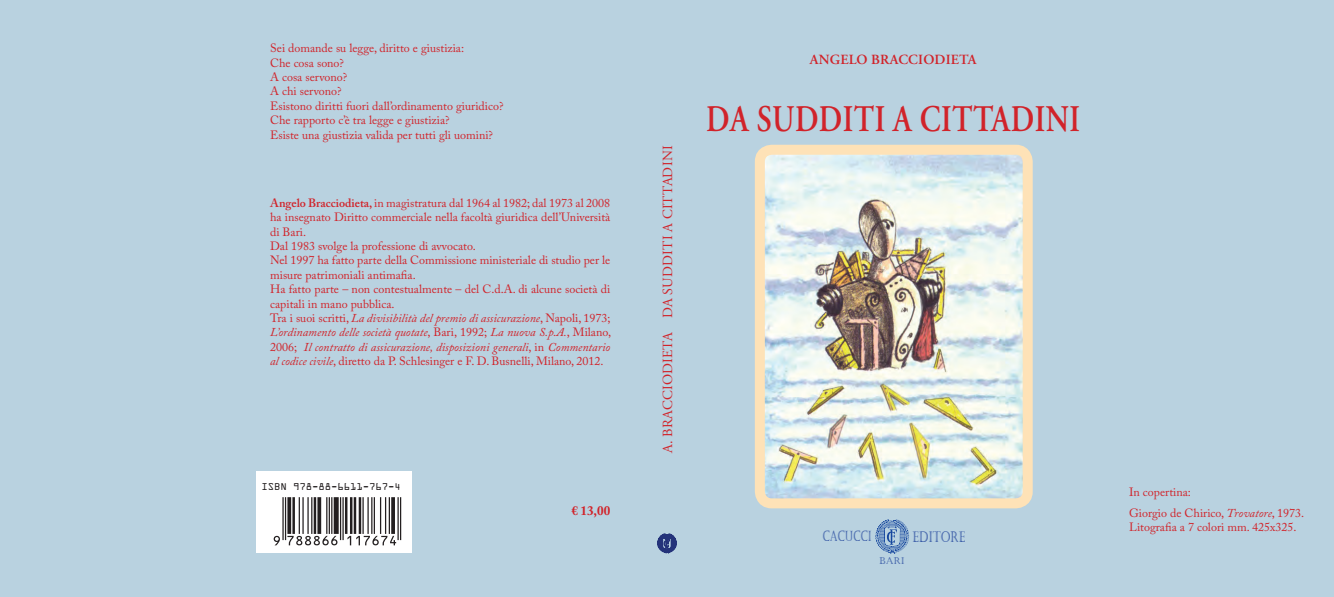
<style>
.page{position:relative;width:1334px;height:597px;background:#b9d2e0}
.page>*{position:absolute;margin:0;border:0;box-sizing:border-box;transform-origin:0 0}
.t1{font:600 37.5px "Adobe Garamond Pro";letter-spacing:.015em;color:#d1232a;scale:.8 1}
.t2{font:15px "Castellar";color:#1f439b;scale:.74 1}
.t3{font:14.4px "Castellar";color:#1f439b;scale:.67 1}
.t4{font:14px "Adobe Garamond Pro";letter-spacing:.015em;color:#d1232a}
.t5{font:600 14px "Adobe Garamond Pro";letter-spacing:.015em;color:#d1232a}
.t6{font:700 13px "Adobe Caslon Pro";color:#d1232a}
.t7{font:12px/14.4px "Adobe Caslon Pro";color:#d1232a}
.t8{font:10.5px "OCRA Extended";color:#231f20}
.t9{font:9.5px "Castellar";color:#1f439b}
.s1{font-weight:600}
.s2{font-style:italic}
</style>
<div class="page">
<img style="left:766px;top:156px;width:256px;height:341px">
<div style="left:755px;top:145px;width:278px;height:363px;border:10px solid #fee2b7;border-radius:12px"></div>
<svg style="left:875px;top:519px;width:34px;height:35px"></svg>
<svg style="left:658px;top:534px;width:18px;height:19px"></svg>
<div style="left:256px;top:471px;width:156px;height:81px;background:#fff"></div>
<svg style="left:274px;top:497px;width:127px;height:48px"></svg>
<p class="t7" style="left:270px;top:41px;width:235px">Sei domande su legge, diritto e giustizia:<br>Che cosa sono?<br>A cosa servono?<br>A chi servono?<br>Esistono diritti fuori dall’ordinamento giuridico?<br>Che rapporto c’è tra legge e giustizia?<br>Esiste una giustizia valida per tutti gli uomini?</p>
<p class="t7" style="left:270px;top:195px;width:342px"><span class="s1">Angelo Bracciodieta,</span> in magistratura dal 1964 al 1982; dal 1973 al 2008 ha insegnato Diritto commerciale nella facoltà giuridica dell’Università di Bari.<br>Dal 1983 svolge la professione di avvocato.<br>Nel 1997 ha fatto parte della Commissione ministeriale di studio per le misure patrimoniali antimafia.<br>Ha fatto parte – non contestualmente – del C.d.A. di alcune società di capitali in mano pubblica.<br>Tra i suoi scritti, <span class="s2">La divisibilità del premio di assicurazione</span>, Napoli, 1973; <span class="s2">L’ordinamento delle società quotate</span>, Bari, 1992; <span class="s2">La nuova S.p.A.</span>, Milano, 2006; <span class="s2">Il contratto di assicurazione, disposizioni generali</span>, in <span class="s2">Commentario al codice civile</span>, diretto da P. Schlesinger e F. D. Busnelli, Milano, 2012.</p>
<p class="t8" style="left:261px;top:481px;width:141px">ISBN 978-88-6611-767-4</p>
<p class="t6" style="left:572px;top:503px;width:40px">€ 13,00</p>
<p class="t4" style="left:659px;top:453px;width:309px;rotate:-90deg">A. BRACCIODIETA DA SUDDITI A CITTADINI</p>
<p class="t5" style="left:810px;top:52px;width:168px">ANGELO BRACCIODIETA</p>
<h1 class="t1" style="left:706px;top:98px;width:469px">DA SUDDITI A CITTADINI</h1>
<p class="t3" style="left:822px;top:528px;width:75px">CACUCCI</p>
<p class="t2" style="left:912px;top:528px;width:73px">EDITORE</p>
<p class="t9" style="left:879px;top:556px;width:27px">BARI</p>
<p class="t7" style="left:1129px;top:482px;width:177px;line-height:20.1px">In copertina:<br>Giorgio de Chirico, <span class="s2">Trovatore</span>, 1973.</p>
<p class="t7" style="left:1129px;top:520px;width:169px">Litografia a 7 colori mm. 425x325.</p>
</div>
